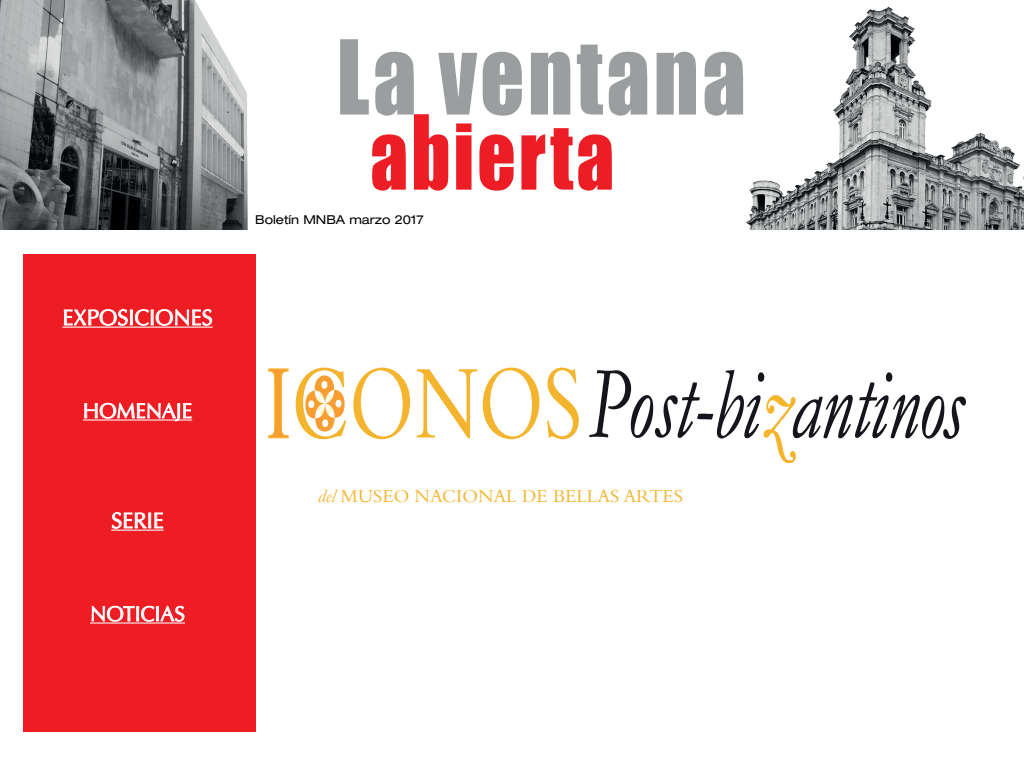
<style>
.page{position:relative;width:1024px;height:768px;background:#fff}
.page>*{position:absolute;margin:0;border:0;box-sizing:border-box;transform-origin:0 0}
.t1{font:22px "Optima LT Std";color:#fff}
.t2{font:21px "Optima LT Std";color:#fff}
.t3{font:19px "Bembo Std";color:#f5b42d}
.t4{font:expanded 12.3px "Helvetica Neue LT Std";color:#000001}
.s1{font-family:"Garamond";font-style:italic}
</style>
<div class="page">
<div style="left:23px;top:254px;width:232px;height:478px;background:#ee1d23"></div>
<hr style="left:62px;top:327px;width:151px;height:1px;background:#fff">
<hr style="left:83px;top:419px;width:109px;height:2px;background:#fff">
<hr style="left:111px;top:530px;width:53px;height:1px;background:#fff">
<hr style="left:90px;top:622px;width:95px;height:2px;background:#fff">
<svg style="left:64px;top:309px;width:148px;height:17px"></svg>
<svg style="left:84px;top:403px;width:108px;height:18px"></svg>
<svg style="left:112px;top:512px;width:51px;height:17px"></svg>
<svg style="left:91px;top:606px;width:94px;height:16px"></svg>
<img style="left:0;top:0;width:1024px;height:229px">
<svg style="left:340px;top:39px;width:403px;height:152px"></svg>
<svg style="left:589px;top:370px;width:377px;height:93px"></svg>
<svg style="left:268px;top:368px;width:21px;height:71px"></svg>
<svg style="left:296px;top:368px;width:50px;height:71px"></svg>
<svg style="left:353px;top:368px;width:57px;height:71px"></svg>
<svg style="left:417px;top:369px;width:60px;height:69px"></svg>
<svg style="left:483px;top:368px;width:56px;height:71px"></svg>
<svg style="left:547px;top:368px;width:32px;height:71px"></svg>
<p class="t1" style="left:62px;top:305px;width:152px">EXPOSICIONES</p>
<p class="t2" style="left:83px;top:399px;width:111px">HOMENAJE</p>
<p class="t1" style="left:111px;top:508px;width:54px">SERIE</p>
<p class="t2" style="left:90px;top:602px;width:96px">NOTICIAS</p>
<p class="t4" style="left:255px;top:212px;width:170px">Boletín MNBA marzo 2017</p>
<p class="t3" style="left:318px;top:485px;width:367px"><span class="s1">del</span> MUSEO NACIONAL DE BELLAS ARTES</p>
</div>
